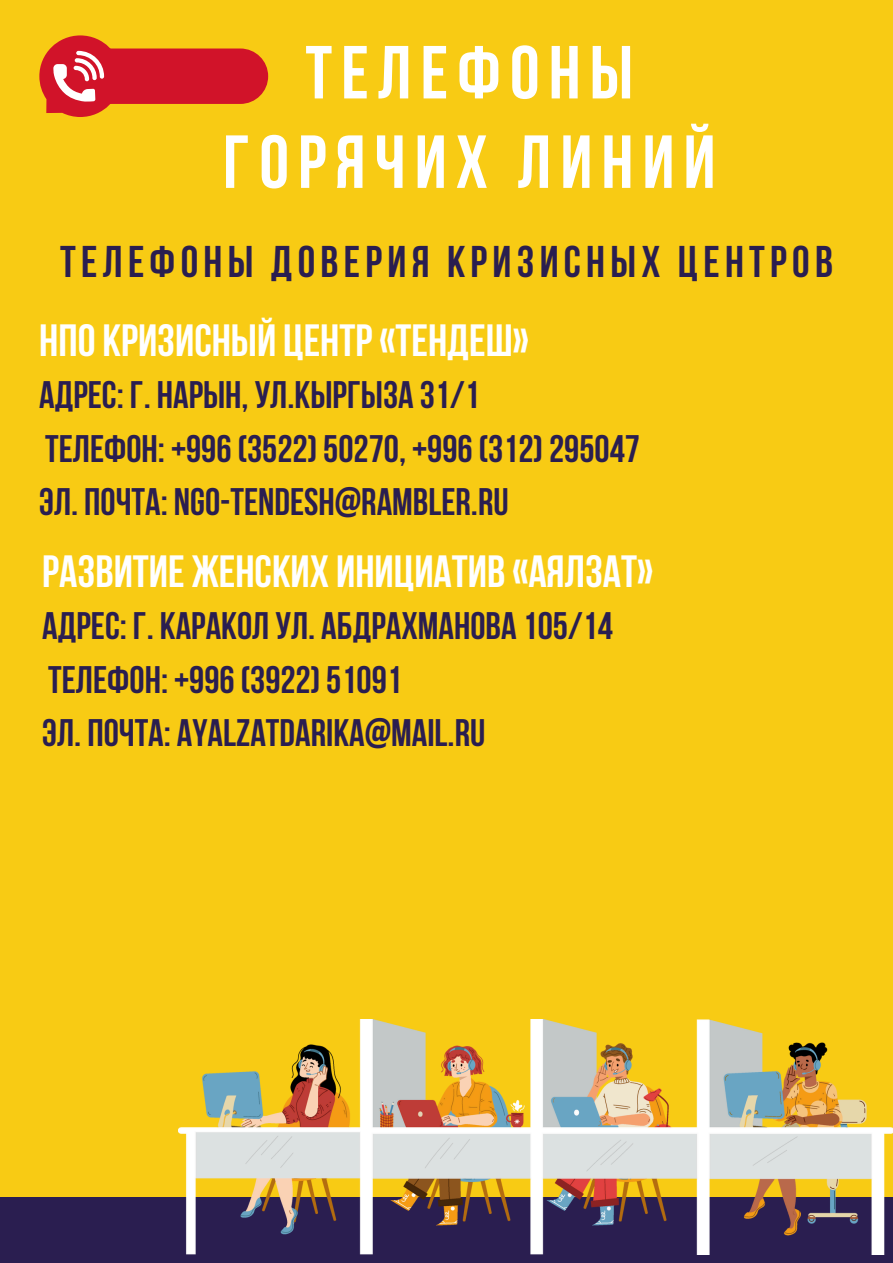
<style>
.page{position:relative;width:893px;height:1263px;background:#f8cb14}
.page>*{position:absolute;margin:0;border:0;box-sizing:border-box;transform-origin:0 0}
.t1{font:700 75px/89.4px "Bebas Neue";letter-spacing:.12em;color:#fff;text-align:center}
.t2{font:700 45px "Bebas Neue";color:#fff}
.t3{font:700 44.25px "Bebas Neue";letter-spacing:.12em;color:#2a1e50}
.t4{font:700 38.25px "Bebas Neue";color:#2a1e50}
</style>
<div class="page">
<div style="left:0;top:1197px;width:893px;height:66px;background:#2a1e50"></div>
<img style="left:179px;top:1020px;width:714px;height:234px">
<svg style="left:39px;top:35px;width:229px;height:82px"></svg>
<p class="t1" style="left:223px;top:35px;width:494px">ТЕЛЕФОНЫ<br>ГОРЯЧИХ ЛИНИЙ</p>
<p class="t3" style="left:60px;top:244px;width:774px">ТЕЛЕФОНЫ ДОВЕРИЯ КРИЗИСНЫХ ЦЕНТРОВ</p>
<h3 class="t2" style="left:39px;top:322px;width:491px">НПО КРИЗИСНЫЙ ЦЕНТР«ТЕНДЕШ»</h3>
<p class="t4" style="left:39px;top:380px;width:442px">АДРЕС: Г. НАРЫН, УЛ.КЫРГЫЗА 31/1</p>
<p class="t4" style="left:45px;top:433px;width:596px">ТЕЛЕФОН: +996(3522)50270, +996(312)295047</p>
<p class="t4" style="left:39px;top:486px;width:471px">ЭЛ. ПОЧТА: NGO-TENDESH@RAMBLER.RU</p>
<p class="t2" style="left:42px;top:553px;width:612px">РАЗВИТИЕ ЖЕНСКИХ ИНИЦИАТИВ «АЯЛЗАТ»</p>
<h1 class="t4" style="left:42px;top:611px;width:572px">АДРЕС: Г. КАРАКОЛ УЛ. АБДРАХМАНОВА 105/14</h1>
<h2 class="t4" style="left:48px;top:664px;width:355px">ТЕЛЕФОН: +996(3922)51091</h2>
<h3 class="t4" style="left:42px;top:717px;width:444px">ЭЛ. ПОЧТА: AYALZATDARIKA@MAIL.RU</h3>
</div>
